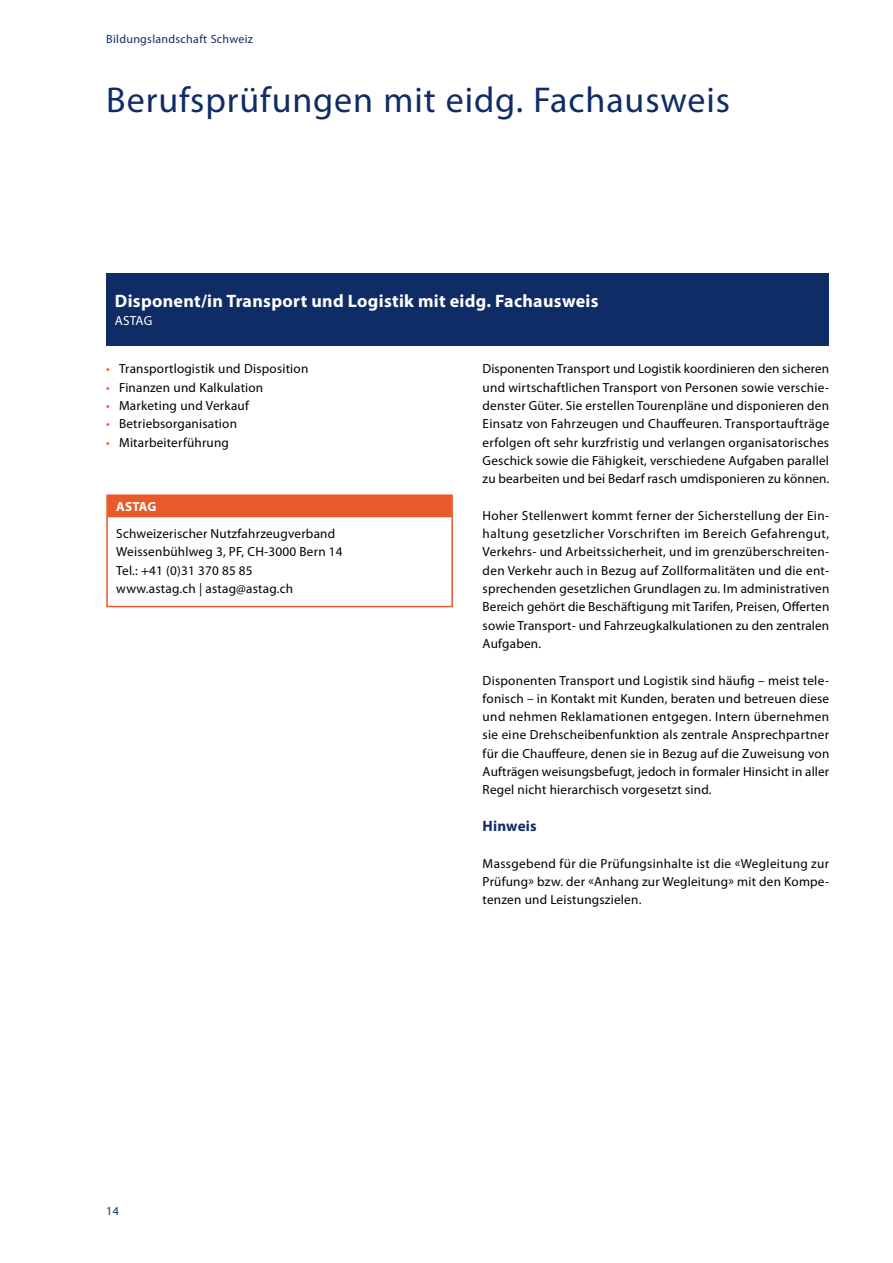
<style>
.page{position:relative;width:893px;height:1263px;background:#fff}
.page>*{position:absolute;margin:0;border:0;box-sizing:border-box;transform-origin:0 0}
.t1{font:36px "Myriad Pro";letter-spacing:.025em;color:#102c66}
.t2{font:700 18px "Myriad Pro";letter-spacing:.015em;color:#fff}
.t3{font:700 15px "Myriad Pro";letter-spacing:.015em;color:#102c66}
.t4{font:13.2px/18.3px "Myriad Pro";letter-spacing:.015em;color:#000;text-align:justify}
.t5{font:700 13.2px "Myriad Pro";letter-spacing:.005em;color:#fff}
.t6{font:13.2px "Myriad Pro";letter-spacing:.01em;color:#fff}
.t7{font:12px "Myriad Pro";letter-spacing:.025em;color:#102c66}
.s1{color:#ea5929}
</style>
<div class="page">
<div style="left:107px;top:495px;width:345px;height:22px;background:#ea5929"></div>
<div style="left:106px;top:495px;width:347px;height:112px;border:2px solid #ea5929"></div>
<div style="left:106px;top:273px;width:723px;height:72px;background:#102c66"></div>
<p class="t7" style="left:106px;top:32px;width:148px">Bildungslandschaft Schweiz</p>
<h1 class="t1" style="left:106px;top:78px;width:625px">Berufsprüfungen mit eidg. Fachausweis</h1>
<h2 class="t2" style="left:115px;top:289px;width:485px">Disponent/in Transport und Logistik mit eidg. Fachausweis</h2>
<p class="t6" style="left:115px;top:312px;width:39px">ASTAG</p>
<p class="t4" style="left:106px;top:360px;width:204px"><span class="s1">•</span> Transportlogistik und Disposition</p>
<p class="t4" style="left:106px;top:378px;width:159px"><span class="s1">•</span> Finanzen und Kalkulation</p>
<p class="t4" style="left:106px;top:396px;width:144px"><span class="s1">•</span> Marketing und Verkauf</p>
<p class="t4" style="left:106px;top:415px;width:132px"><span class="s1">•</span> Betriebsorganisation</p>
<p class="t4" style="left:106px;top:433px;width:124px"><span class="s1">•</span> Mitarbeiterführung</p>
<p class="t5" style="left:116px;top:498px;width:42px">ASTAG</p>
<p class="t4" style="left:116px;top:524px;width:228px;text-align:left">Schweizerischer Nutzfahrzeugverband Weissenbühlweg 3, PF, CH-3000 Bern 14<br>Tel.: +41 (0)31 370 85 85<br>www.astag.ch | astag@astag.ch</p>
<p class="t7" style="left:106px;top:1204px;width:14px">14</p>
<p class="t4" style="left:483px;top:360px;width:348px">Disponenten Transport und Logistik koordinieren den sicheren und wirtschaftlichen Transport von Personen sowie verschie&shy;denster Güter. Sie erstellen Tourenpläne und disponieren den Einsatz von Fahrzeugen und Chauffeuren. Transportaufträge erfolgen oft sehr kurzfristig und verlangen organisatorisches Geschick sowie die Fähigkeit, verschiedene Aufgaben parallel zu bearbeiten und bei Bedarf rasch umdisponieren zu können.</p>
<p class="t4" style="left:483px;top:506px;width:348px">Hoher Stellenwert kommt ferner der Sicherstellung der Ein&shy;haltung gesetzlicher Vorschriften im Bereich Gefahrengut, Verkehrs- und Arbeitssicherheit, und im grenzüberschreiten&shy;den Verkehr auch in Bezug auf Zollformalitäten und die ent&shy;sprechenden gesetzlichen Grundlagen zu. Im administrativen Bereich gehört die Beschäftigung mit Tarifen, Preisen, Offerten sowie Transport- und Fahrzeugkalkulationen zu den zentralen Aufgaben.</p>
<p class="t4" style="left:483px;top:671px;width:348px">Disponenten Transport und Logistik sind häufig – meist tele&shy;fonisch – in Kontakt mit Kunden, beraten und betreuen diese und nehmen Reklamationen entgegen. Intern übernehmen sie eine Drehscheibenfunktion als zentrale Ansprechpartner für die Chauffeure, denen sie in Bezug auf die Zuweisung von Aufträgen weisungsbefugt, jedoch in formaler Hinsicht in aller Regel nicht hierarchisch vorgesetzt sind.</p>
<p class="t3" style="left:483px;top:816px;width:56px">Hinweis</p>
<p class="t4" style="left:483px;top:854px;width:348px">Massgebend für die Prüfungsinhalte ist die «Wegleitung zur Prüfung» bzw. der «Anhang zur Wegleitung» mit den Kompe&shy;tenzen und Leistungszielen.</p>
</div>
